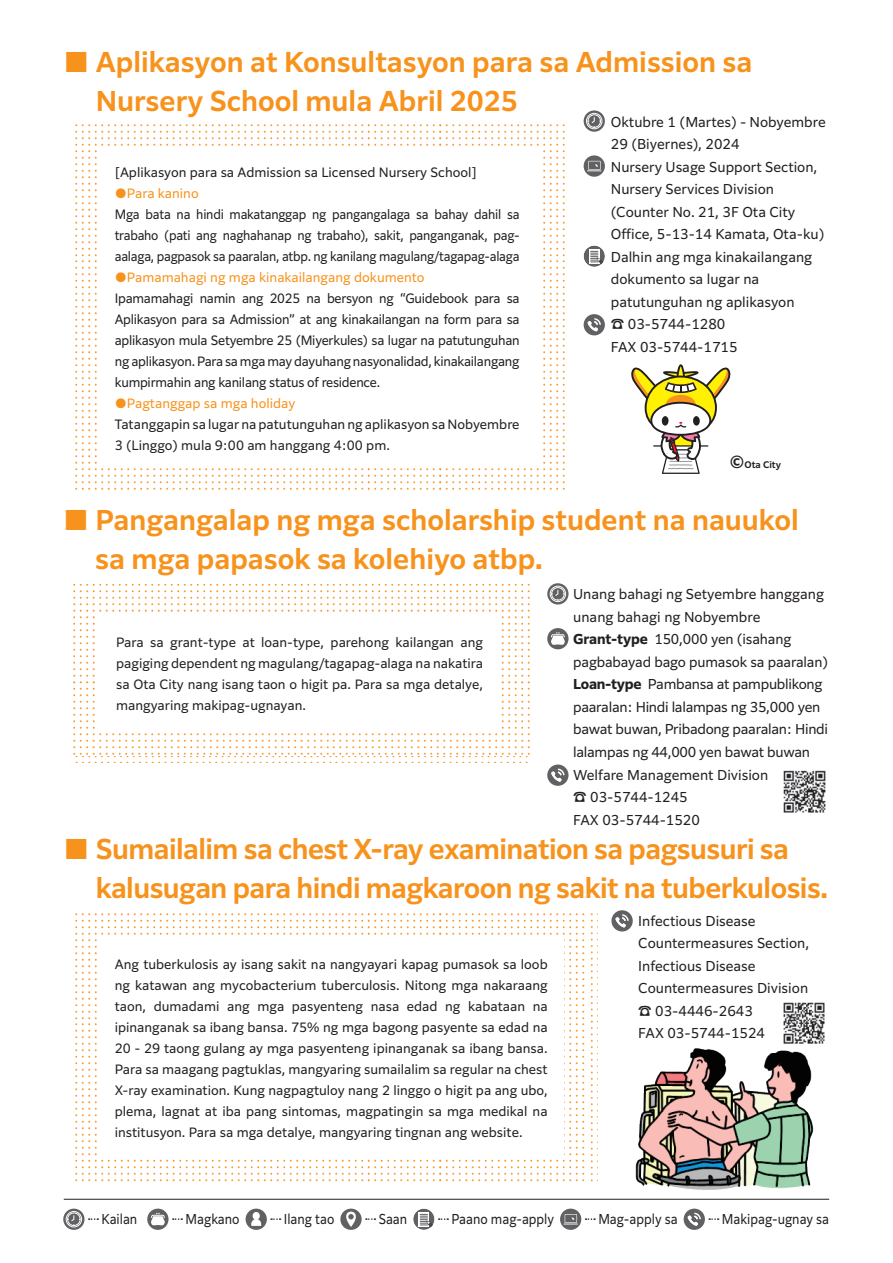
<style>
.page{position:relative;width:893px;height:1263px;background:#fff}
.page>*{position:absolute;margin:0;border:0;box-sizing:border-box;transform-origin:0 0}
.t1{font:600 27px/39px "Clarimo UDPE";letter-spacing:-.005em;color:#f7931d}
.t2{font:13.5px/22.5px "Clarimo UDPE";color:#231f20}
.t3{font:13.5px/22.5px "Clarimo UDPE";letter-spacing:-.02em;color:#231f20}
.t4{font:13.5px "Clarimo UDPE";color:#231f20;scale:.9 1}
.t5{font:12.75px/21px "Clarimo UDPE";color:#231f20;text-align:justify}
.t6{font:12.75px/21px "Clarimo UDPE";color:#231f20;text-align:justify;scale:.94 1}
.t7{font:12.75px "Clarimo UDPE";color:#f7931d}
.t8{font:600 9px "Clarimo UDPE";color:#231f20}
.s1{font-family:"Hira Kaku Std W4"}
.s2{font-size:16.5px}
.s3{font-weight:700}
</style>
<div class="page">
<svg style="left:332px;top:683px;width:198px;height:74px"></svg>
<svg style="left:332px;top:609px;width:198px;height:74px"></svg>
<svg style="left:332px;top:584px;width:198px;height:22px"></svg>
<svg style="left:71px;top:683px;width:261px;height:74px"></svg>
<svg style="left:73px;top:609px;width:256px;height:74px"></svg>
<svg style="left:73px;top:584px;width:256px;height:22px"></svg>
<svg style="left:588px;top:913px;width:5px;height:106px"></svg>
<svg style="left:517px;top:913px;width:68px;height:107px"></svg>
<svg style="left:445px;top:913px;width:68px;height:22px"></svg>
<svg style="left:588px;top:1020px;width:5px;height:162px"></svg>
<svg style="left:517px;top:1023px;width:68px;height:159px"></svg>
<svg style="left:445px;top:1159px;width:68px;height:23px"></svg>
<svg style="left:368px;top:913px;width:74px;height:22px"></svg>
<svg style="left:296px;top:913px;width:72px;height:22px"></svg>
<svg style="left:220px;top:913px;width:72px;height:22px"></svg>
<svg style="left:146px;top:913px;width:74px;height:22px"></svg>
<svg style="left:75px;top:913px;width:68px;height:107px"></svg>
<svg style="left:368px;top:1159px;width:74px;height:23px"></svg>
<svg style="left:296px;top:1159px;width:72px;height:23px"></svg>
<svg style="left:220px;top:1159px;width:72px;height:23px"></svg>
<svg style="left:146px;top:1159px;width:74px;height:23px"></svg>
<svg style="left:75px;top:1023px;width:68px;height:159px"></svg>
<svg style="left:517px;top:124px;width:48px;height:133px"></svg>
<svg style="left:445px;top:124px;width:68px;height:22px"></svg>
<svg style="left:517px;top:260px;width:48px;height:230px"></svg>
<svg style="left:445px;top:468px;width:68px;height:22px"></svg>
<svg style="left:368px;top:124px;width:74px;height:22px"></svg>
<svg style="left:296px;top:124px;width:72px;height:22px"></svg>
<svg style="left:220px;top:124px;width:72px;height:22px"></svg>
<svg style="left:146px;top:124px;width:74px;height:22px"></svg>
<svg style="left:75px;top:124px;width:68px;height:133px"></svg>
<svg style="left:368px;top:468px;width:74px;height:22px"></svg>
<svg style="left:296px;top:468px;width:72px;height:22px"></svg>
<svg style="left:220px;top:468px;width:72px;height:22px"></svg>
<svg style="left:146px;top:468px;width:74px;height:22px"></svg>
<svg style="left:75px;top:260px;width:68px;height:230px"></svg>
<div style="left:97px;top:616px;width:401px;height:114px;background:#fff"></div>
<div style="left:97px;top:938px;width:467px;height:217px;background:#fff"></div>
<div style="left:97px;top:150px;width:442px;height:315px;background:#fff"></div>
<hr style="left:64px;top:1199px;width:765px;height:1px;background:#231f20">
<div style="left:547px;top:764px;width:21px;height:22px;background:#616164;border-radius:50%"></div>
<svg style="left:551px;top:768px;width:13px;height:14px"></svg>
<div style="left:611px;top:910px;width:22px;height:21px;background:#616164;border-radius:50%"></div>
<svg style="left:615px;top:914px;width:14px;height:13px"></svg>
<svg style="left:584px;top:110px;width:21px;height:22px"></svg>
<div style="left:586px;top:113px;width:16px;height:16px;border:1px solid #fff;border-radius:50%"></div>
<div style="left:588px;top:115px;width:13px;height:13px;border:1px solid #fff;border-radius:50%"></div>
<svg style="left:588px;top:117px;width:12px;height:10px"></svg>
<svg style="left:547px;top:583px;width:21px;height:21px"></svg>
<div style="left:550px;top:586px;width:16px;height:16px;border:1px solid #fff;border-radius:50%"></div>
<div style="left:551px;top:587px;width:13px;height:13px;border:1px solid #fff;border-radius:50%"></div>
<svg style="left:552px;top:590px;width:12px;height:10px"></svg>
<div style="left:547px;top:628px;width:21px;height:21px;background:#616164;border-radius:50%"></div>
<svg style="left:551px;top:632px;width:14px;height:13px"></svg>
<div style="left:584px;top:246px;width:21px;height:21px;background:#616164;border-radius:50%"></div>
<svg style="left:589px;top:249px;width:10px;height:15px"></svg>
<svg style="left:591px;top:251px;width:14px;height:16px"></svg>
<img style="left:783px;top:770px;width:43px;height:43px">
<img style="left:783px;top:1002px;width:42px;height:42px">
<img style="left:635px;top:1048px;width:179px;height:142px">
<svg style="left:631px;top:364px;width:100px;height:110px"></svg>
<svg style="left:63px;top:1208px;width:22px;height:22px"></svg>
<div style="left:66px;top:1211px;width:16px;height:16px;border:1px solid #fff;border-radius:50%"></div>
<div style="left:67px;top:1213px;width:13px;height:13px;border:1px solid #fff;border-radius:50%"></div>
<svg style="left:68px;top:1215px;width:12px;height:10px"></svg>
<svg style="left:89px;top:1218px;width:9px;height:2px"></svg>
<div style="left:246px;top:1208px;width:21px;height:22px;background:#616164;border-radius:50%"></div>
<div style="left:253px;top:1212px;width:7px;height:8px;background:#fff;border-radius:50%"></div>
<svg style="left:251px;top:1219px;width:10px;height:7px"></svg>
<svg style="left:271px;top:1218px;width:10px;height:2px"></svg>
<svg style="left:340px;top:1208px;width:22px;height:22px"></svg>
<svg style="left:346px;top:1211px;width:10px;height:16px"></svg>
<svg style="left:366px;top:1218px;width:9px;height:2px"></svg>
<svg style="left:147px;top:1208px;width:22px;height:22px"></svg>
<svg style="left:150px;top:1213px;width:15px;height:13px"></svg>
<svg style="left:173px;top:1218px;width:9px;height:2px"></svg>
<svg style="left:413px;top:1208px;width:21px;height:22px"></svg>
<div style="left:419px;top:1212px;width:10px;height:15px;background:#f0f0f1"></div>
<svg style="left:420px;top:1214px;width:28px;height:16px"></svg>
<svg style="left:560px;top:1208px;width:21px;height:22px"></svg>
<svg style="left:563px;top:1214px;width:15px;height:10px"></svg>
<svg style="left:586px;top:1218px;width:9px;height:2px"></svg>
<div style="left:684px;top:1208px;width:21px;height:22px;background:#616164;border-radius:50%"></div>
<svg style="left:688px;top:1212px;width:13px;height:14px"></svg>
<svg style="left:709px;top:1218px;width:10px;height:2px"></svg>
<svg style="left:584px;top:155px;width:21px;height:22px"></svg>
<svg style="left:587px;top:161px;width:14px;height:10px"></svg>
<div style="left:584px;top:314px;width:21px;height:21px;background:#616164;border-radius:50%"></div>
<svg style="left:588px;top:318px;width:13px;height:13px"></svg>
<p class="t1" style="left:96px;top:41px;width:658px;text-indent:-32px">■ Aplikasyon at Konsultasyon para sa Admission sa<br>Nursery School mula Abril 2025</p>
<p class="t2" style="left:611px;top:109px;width:216px">Oktubre 1 (Martes) - Nobyembre<br>29 (Biyernes), 2024</p>
<p class="t2" style="left:611px;top:154px;width:215px">Nursery Usage Support Section,<br>Nursery Services Division (Counter No. 21, 3F Ota City<br>Office, 5-13-14 Kamata, Ota-ku)</p>
<p class="t2" style="left:611px;top:244px;width:203px">Dalhin ang mga kinakailangang dokumento sa lugar na patutunguhan ng aplikasyon</p>
<p class="t2" style="left:611px;top:312px;width:116px"><span class="s1">☎</span> 03-5744-1280</p>
<p class="t2" style="left:611px;top:334px;width:128px">FAX 03-5744-1715</p>
<p class="t5" style="left:115px;top:161px;width:364px">[Aplikasyon para sa Admission sa Licensed Nursery School]</p>
<p class="t7" style="left:115px;top:183px;width:85px">●Para kanino</p>
<p class="t6" style="left:115px;top:203px;width:432px">Mga bata na hindi makatanggap ng pangangalaga sa bahay dahil sa trabaho (pati ang naghahanap ng trabaho), sakit, panganganak, pag&shy;aalaga, pagpasok sa paaralan, atbp. ng kanilang magulang/tagapag-alaga</p>
<p class="t7" style="left:115px;top:267px;width:311px">●Pamamahagi ng mga kinakailangang dokumento</p>
<p class="t5" style="left:115px;top:287px;width:406px">Ipamamahagi namin ang 2025 na bersyon ng “Guidebook para sa Aplikasyon para sa Admission” at ang kinakailangan na form para sa aplikasyon mula Setyembre 25 (Miyerkules) sa lugar na patutunguhan ng aplikasyon. Para sa mga may dayuhang nasyonalidad, kinakailangang kumpirmahin ang kanilang status of residence.</p>
<p class="t7" style="left:115px;top:393px;width:182px">●Pagtanggap sa mga holiday</p>
<p class="t5" style="left:115px;top:413px;width:406px">Tatanggapin sa lugar na patutunguhan ng aplikasyon sa Nobyembre<br>3 (Linggo) mula 9:00 am hanggang 4:00 pm.</p>
<p class="t8" style="left:729px;top:457px;width:53px"><span class="s2">©</span>Ota City</p>
<p class="t1" style="left:95px;top:498px;width:705px;text-indent:-32px">■ Pangangalap ng mga scholarship student na nauukol sa mga papasok sa kolehiyo atbp.</p>
<p class="t5" style="left:116px;top:631px;width:368px">Para sa grant-type at loan-type, parehong kailangan ang pagiging dependent ng magulang/tagapag-alaga na nakatira sa Ota City nang isang taon o higit pa. Para sa mga detalye, mangyaring makipag-ugnayan.</p>
<p class="t2" style="left:573px;top:582px;width:252px">Unang bahagi ng Setyembre hanggang unang bahagi ng Nobyembre</p>
<p class="t2" style="left:573px;top:627px;width:256px"><span class="s3">Grant-type</span> 150,000 yen (isahang pagbabayad bago pumasok sa paaralan)</p>
<p class="t3" style="left:573px;top:672px;width:256px"><span class="s3">Loan-type</span> Pambansa at pampublikong paaralan: Hindi lalampas ng 35,000 yen bawat buwan, Pribadong paaralan: Hindi lalampas ng 44,000 yen bawat buwan</p>
<p class="t2" style="left:573px;top:762px;width:197px">Welfare Management Division</p>
<p class="t2" style="left:573px;top:785px;width:116px"><span class="s1">☎</span> 03-5744-1245</p>
<p class="t2" style="left:573px;top:807px;width:128px">FAX 03-5744-1520</p>
<p class="t1" style="left:96px;top:827px;width:734px;text-indent:-32px">■ Sumailalim sa chest X-ray examination sa pagsusuri sa kalusugan para hindi magkaroon ng sakit na tuberkulosis.</p>
<p class="t5" style="left:115px;top:952px;width:434px">Ang tuberkulosis ay isang sakit na nangyayari kapag pumasok sa loob ng katawan ang mycobacterium tuberculosis. Nitong mga nakaraang taon, dumadami ang mga pasyenteng nasa edad ng kabataan na ipinanganak sa ibang bansa. 75% ng mga bagong pasyente sa edad na 20 - 29 taong gulang ay mga pasyenteng ipinanganak sa ibang bansa.<br>Para sa maagang pagtuklas, mangyaring sumailalim sa regular na chest X-ray examination. Kung nagpagtuloy nang 2 linggo o higit pa ang ubo, plema, lagnat at iba pang sintomas, magpatingin sa mga medikal na institusyon. Para sa mga detalye, mangyaring tingnan ang website.</p>
<p class="t2" style="left:638px;top:908px;width:172px">Infectious Disease<br>Countermeasures Section,<br>Infectious Disease<br>Countermeasures Division</p>
<p class="t2" style="left:638px;top:998px;width:116px"><span class="s1">☎</span> 03-4446-2643</p>
<p class="t2" style="left:638px;top:1021px;width:128px">FAX 03-5744-1524</p>
<p class="t4" style="left:102px;top:1208px;width:41px">Kailan</p>
<p class="t4" style="left:186px;top:1208px;width:62px">Magkano</p>
<p class="t4" style="left:284px;top:1208px;width:58px">Ilang tao</p>
<p class="t4" style="left:379px;top:1208px;width:33px">Saan</p>
<p class="t4" style="left:451px;top:1208px;width:116px">Paano mag-apply</p>
<p class="t4" style="left:598px;top:1208px;width:90px">Mag-apply sa</p>
<p class="t4" style="left:722px;top:1208px;width:121px">Makipag-ugnay sa</p>
</div>
